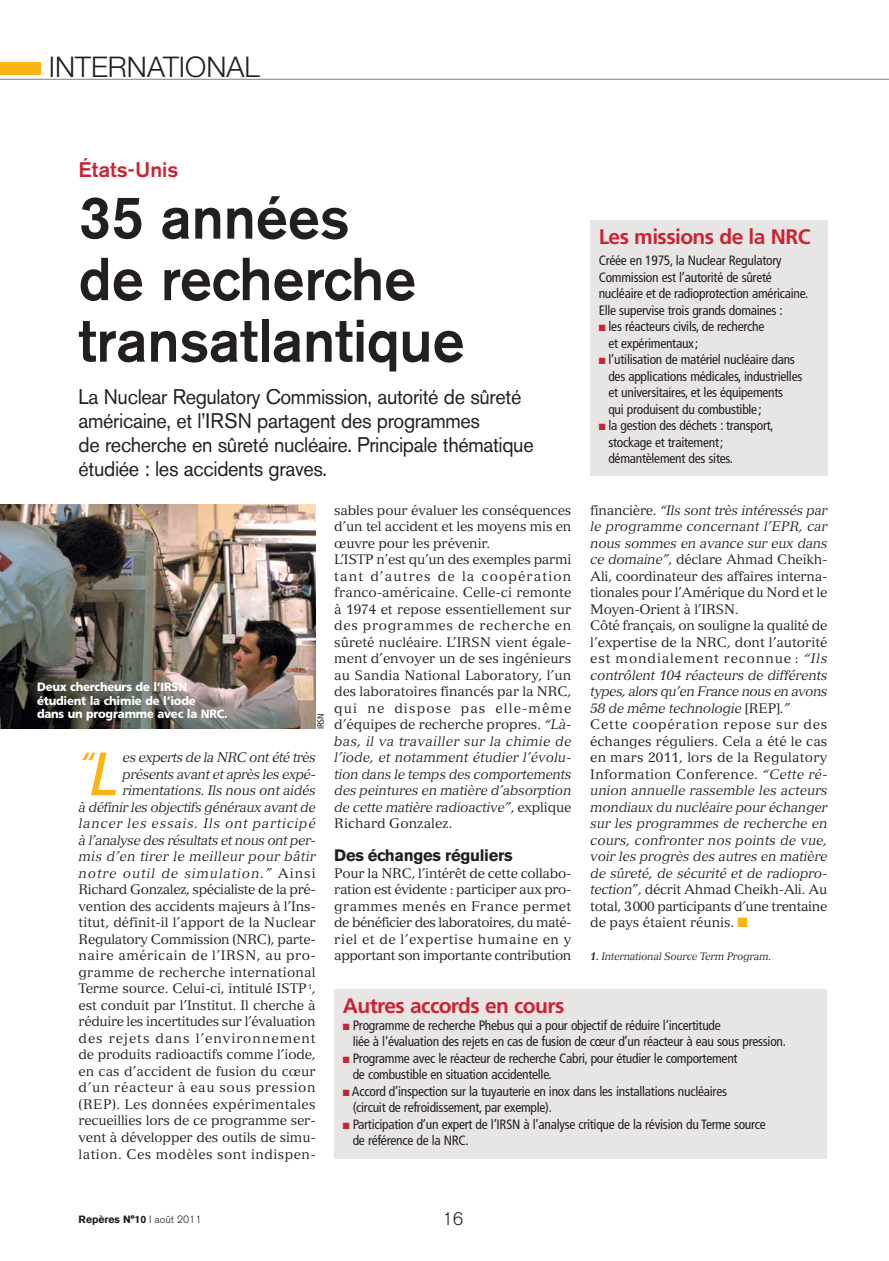
<style>
.page{position:relative;width:889px;height:1261px;background:#fff}
.page>*{position:absolute;margin:0;border:0;box-sizing:border-box;transform-origin:0 0}
.t1{font:500 60px/61.5px "Akzidenz Grotesk BE";color:#231f20;scale:.95 1}
.t2{font:italic 30.6px "Frutiger";color:#fcb315}
.t3{font:300 28.5px "Helvetica Neue";color:#231f20}
.t4{font:21px/24px "Akzidenz Grotesk BE";letter-spacing:-.02em;color:#231f20;scale:.95 1}
.t5{font:700 21px "Frutiger";letter-spacing:-.03em;color:#c92434}
.t6{font:500 21px "Akzidenz Grotesk BE";color:#c82434}
.t7{font:300 18px "Akzidenz Grotesk BE";color:#231f20}
.t8{font:700 16.5px "Akzidenz Grotesk BE";letter-spacing:-.015em;color:#231f20}
.t9{font:13.5px/16.5px "Versailles";letter-spacing:-.005em;color:#231f20}
.t10{font:condensed 13.5px/16.5px "Frutiger";letter-spacing:-.02em;color:#231f20}
.t11{font:900 12px/13.5px "Frutiger";letter-spacing:-.02em;color:#fff;scale:.95 1}
.t12{font:italic 10.5px "Versailles";letter-spacing:-.015em;color:#231f20}
.t13{font:700 10.5px "Akzidenz Grotesk BE";color:#231f20}
.t14{font:condensed 9px "Frutiger";color:#231f20}
.s1{color:#c92434}
.s2{font-style:italic}
.s3{font-size:61.2px}
.s4{color:#fcb315}
.s5{font-weight:700}
.s6{font-weight:300}
</style>
<div class="page">
<hr style="left:0;top:79px;width:889px;height:1px;background:#808285">
<div style="left:0;top:62px;width:40px;height:13px;background:#fcb315"></div>
<div style="left:590px;top:220px;width:237px;height:255px;background:#e8e6e4"></div>
<div style="left:334px;top:988px;width:493px;height:170px;background:#e8e6e4"></div>
<img style="left:0;top:504px;width:316px;height:224px">
<h3 class="t3" style="left:49px;top:57px;width:212px">INTERNATIONAL</h3>
<h3 class="t6" style="left:79px;top:162px;width:101px">États-Unis</h3>
<h1 class="t1" style="left:79px;top:192px;width:408px">35 années<br>de recherche transatlantique</h1>
<h3 class="t4" style="left:79px;top:387px;width:480px">La Nuclear Regulatory Commission, autorité de sûreté américaine, et l’IRSN partagent des programmes<br>de recherche en sûreté nucléaire. Principale thématique étudiée : les accidents graves.</h3>
<h3 class="t5" style="left:598px;top:228px;width:213px">Les missions de la NRC</h3>
<p class="t10" style="left:598px;top:253px;width:211px">Créée en 1975, la Nuclear Regulatory Commission est l’autorité de sûreté nucléaire et de radioprotection américaine.<br>Elle supervise trois grands domaines :</p>
<p class="t10" style="left:608px;top:319px;width:158px;text-indent:-10px"><span class="s1">■</span> les réacteurs civils, de recherche et expérimentaux;</p>
<p class="t10" style="left:608px;top:352px;width:195px;text-indent:-10px"><span class="s1">■</span> l’utilisation de matériel nucléaire dans des applications médicales, industrielles et universitaires, et les équipements<br>qui produisent du combustible;</p>
<p class="t10" style="left:608px;top:418px;width:167px;text-indent:-10px"><span class="s1">■</span> la gestion des déchets : transport, stockage et traitement; démantèlement des sites.</p>
<p class="t11" style="left:37px;top:681px;width:202px">Deux chercheurs de l’IRSN étudient la chimie de l’iode<br>dans un programme avec la NRC.</p>
<p class="t14" style="left:317px;top:729px;width:18px;rotate:-90deg">IRSN</p>
<p class="t9" style="left:79px;top:750px;width:239px;text-align:right"><span class="s2">es experts de la NRC ont été très présents avant et après les expé&shy;rimentations. Ils nous ont aidés<br>à définir les objectifs généraux avant de lancer les essais. Ils ont participé à l’analyse des résultats et nous ont per&shy;mis d’en tirer le meilleur pour bâtir notre outil de simulation.”</span> Ainsi Richard Gonzalez, spécialiste de la pré&shy;vention des accidents majeurs à l’Ins&shy;titut, définit-il l’apport de la Nuclear Regulatory Commission (NRC), parte&shy;naire américain de l’IRSN, au pro&shy;gramme de recherche international Terme source. Celui-ci, intitulé ISTP <sup>1</sup>, est conduit par l’Institut. Il cherche à réduire les incertitudes sur l’évaluation des rejets dans l’environnement de produits radioactifs comme l’iode, en cas d’accident de fusion du cœur d’un réacteur à eau sous pression (REP). Les données expérimentales recueillies lors de ce programme ser&shy;vent à développer des outils de simu&shy;lation. Ces modèles sont indispen-</p>
<h2 class="t2" style="left:79px;top:750px;width:42px">“<span class="s3">L</span></h2>
<p class="t9" style="left:334px;top:503px;width:239px">sables pour évaluer les conséquences d’un tel accident et les moyens mis en œuvre pour les prévenir.<br>L’ISTP n’est qu’un des exemples parmi tant d’autres de la coopération franco-américaine. Celle-ci remonte à 1974 et repose essentiellement sur des programmes de recherche en sûreté nucléaire. L’IRSN vient égale&shy;ment d’envoyer un de ses ingénieurs au Sandia National Laboratory, l’un des laboratoires financés par la NRC, qui ne dispose pas elle-même d’équipes de recherche propres. <span class="s2">“Là&shy;bas, il va travailler sur la chimie de l’iode, et notamment étudier l’évolu&shy;tion dans le temps des comportements des peintures en matière d’absorption de cette matière radioactive”</span>, explique Richard Gonzalez.</p>
<p class="t8" style="left:334px;top:849px;width:180px">Des échanges réguliers</p>
<p class="t9" style="left:334px;top:866px;width:239px;text-align:justify">Pour la NRC, l’intérêt de cette collabo&shy;ration est évidente : participer aux pro&shy;grammes menés en France permet de bénéficier des laboratoires, du maté&shy;riel et de l’expertise humaine en y apportant son importante contribution</p>
<p class="t9" style="left:590px;top:503px;width:239px">financière. <span class="s2">“Ils sont très intéressés par le programme concernant l’EPR, car nous sommes en avance sur eux dans ce domaine”</span>, déclare Ahmad Cheikh-Ali, coordinateur des affaires interna&shy;tionales pour l’Amérique du Nord et le Moyen-Orient à l’IRSN.<br>Côté français, on souligne la qualité de l’expertise de la NRC, dont l’autorité est mondialement reconnue : <span class="s2">“Ils contrôlent 104 réacteurs de différents types, alors qu’en France nous en avons 58 de même technologie</span> [REP]<span class="s2">.” </span>Cette coopération repose sur des échanges réguliers. Cela a été le cas en mars 2011, lors de la Regulatory Information Conference. <span class="s2">“Cette ré&shy;union annuelle rassemble les acteurs mondiaux du nucléaire pour échanger sur les programmes de recherche en cours, confronter nos points de vue, voir les progrès des autres en matière de sûreté, de sécurité et de radiopro&shy;tection</span>”, décrit Ahmad Cheikh-Ali. Au total, 3000 participants d’une trentaine de pays étaient réunis. <span class="s4">■</span></p>
<p class="t12" style="left:590px;top:952px;width:183px"><span class="s5">1.</span> International Source Term Program.</p>
<h3 class="t5" style="left:343px;top:996px;width:223px">Autres accords en cours</h3>
<p class="t10" style="left:353px;top:1017px;width:435px;text-indent:-10px"><span class="s1">■</span> Programme de recherche Phebus qui a pour objectif de réduire l’incertitude<br>liée à l’évaluation des rejets en cas de fusion de cœur d’un réacteur à eau sous pression.</p>
<p class="t10" style="left:353px;top:1050px;width:386px;text-indent:-10px"><span class="s1">■</span> Programme avec le réacteur de recherche Cabri, pour étudier le comportement de combustible en situation accidentelle.</p>
<p class="t10" style="left:353px;top:1083px;width:376px;text-indent:-10px"><span class="s1">■</span> Accord d’inspection sur la tuyauterie en inox dans les installations nucléaires (circuit de refroidissement, par exemple).</p>
<p class="t10" style="left:353px;top:1116px;width:415px;text-indent:-10px"><span class="s1">■</span> Participation d’un expert de l’IRSN à l’analyse critique de la révision du Terme source de référence de la NRC.</p>
<p class="t13" style="left:79px;top:1215px;width:124px">Repères N°10 <span class="s6">I août 2011</span></p>
<h3 class="t7" style="left:442px;top:1211px;width:22px">16</h3>
</div>
